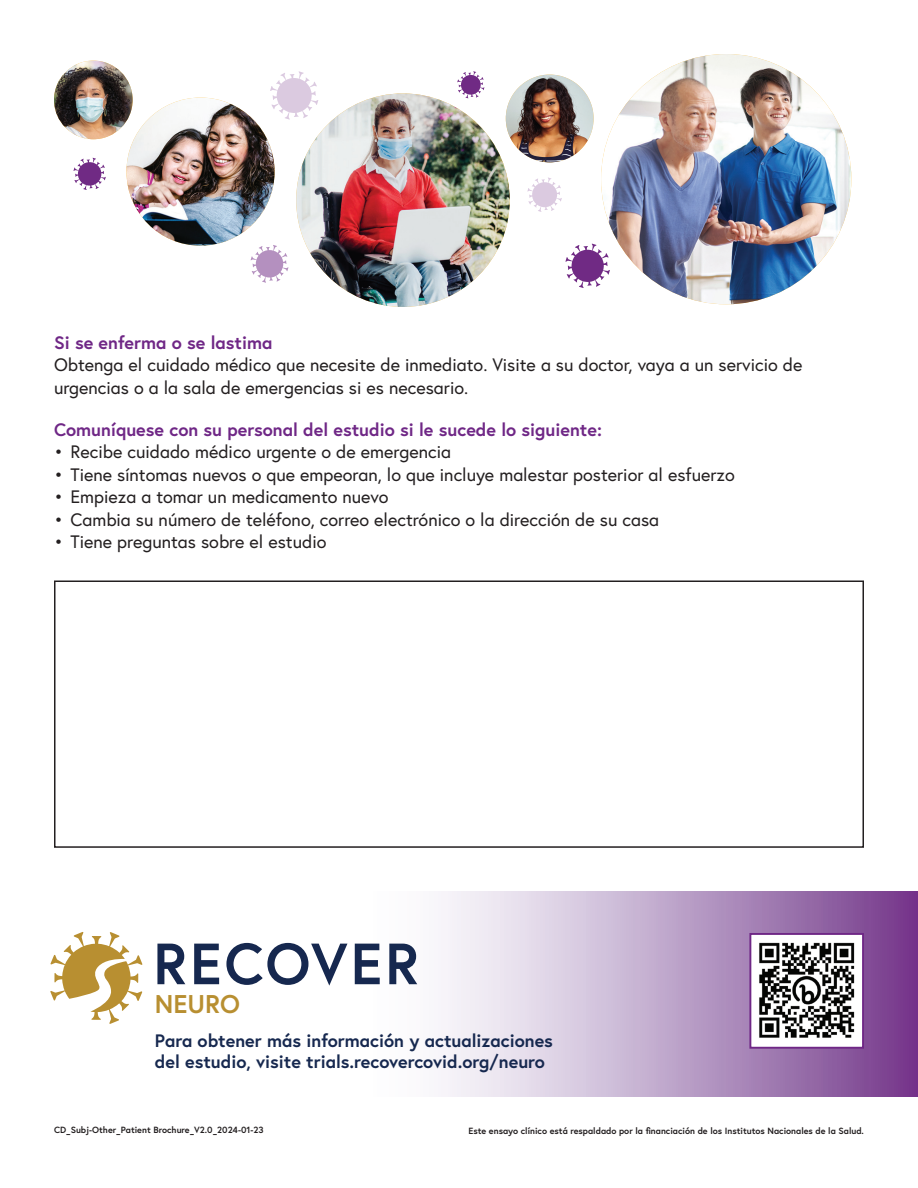
<style>
.page{position:relative;width:918px;height:1188px;background:#fff}
.page>*{position:absolute;margin:0;border:0;box-sizing:border-box;transform-origin:0 0}
.t1{font:700 25.65px "Europa";color:#b88f31}
.t2{font:18px/22.5px "Europa";color:#231f20}
.t3{font:700 18px/21px "Europa";color:#16284f}
.t4{font:700 18px "Europa";color:#6f2786}
.t5{font:700 9px "Europa";color:#231f20}
</style>
<div class="page">
<div style="left:54px;top:580px;width:810px;height:268px;border:2px solid #231f20"></div>
<img style="left:54px;top:61px;width:79px;height:78px;border-radius:39px">
<img style="left:126px;top:98px;width:149px;height:148px;border-radius:74px">
<img style="left:601px;top:54px;width:250px;height:250px;border-radius:125px">
<img style="left:296px;top:93px;width:214px;height:214px;border-radius:107px">
<img style="left:506px;top:75px;width:88px;height:87px;border-radius:44px">
<svg style="left:565px;top:244px;width:45px;height:44px"></svg>
<svg style="left:457px;top:71px;width:27px;height:27px"></svg>
<svg style="left:527px;top:177px;width:35px;height:35px"></svg>
<svg style="left:270px;top:71px;width:48px;height:49px"></svg>
<svg style="left:74px;top:158px;width:32px;height:32px"></svg>
<svg style="left:251px;top:245px;width:37px;height:38px"></svg>
<div style="left:354px;top:891px;width:564px;height:205px;background:linear-gradient(to right,#fff,#794290)"></div>
<svg style="left:157px;top:944px;width:28px;height:40px"></svg>
<svg style="left:194px;top:944px;width:25px;height:40px"></svg>
<svg style="left:226px;top:943px;width:121px;height:43px"></svg>
<svg style="left:355px;top:944px;width:25px;height:40px"></svg>
<svg style="left:389px;top:944px;width:28px;height:40px"></svg>
<svg style="left:50px;top:932px;width:92px;height:92px"></svg>
<img style="left:752px;top:936px;width:109px;height:110px">
<div style="left:749px;top:933px;width:115px;height:116px;border:2px solid #6f2786"></div>
<h4 class="t4" style="left:54px;top:330px;width:220px">Si se enferma o se lastima</h4>
<p class="t2" style="left:54px;top:353px;width:750px">Obtenga el cuidado médico que necesite de inmediato. Visite a su doctor, vaya a un servicio de urgencias o a la sala de emergencias si es necesario.</p>
<h4 class="t4" style="left:54px;top:417px;width:549px">Comuníquese con su personal del estudio si le sucede lo siguiente:</h4>
<p class="t2" style="left:54px;top:440px;width:399px">• Recibe cuidado médico urgente o de emergencia</p>
<p class="t2" style="left:54px;top:463px;width:682px">• Tiene síntomas nuevos o que empeoran, lo que incluye malestar posterior al esfuerzo</p>
<p class="t2" style="left:54px;top:485px;width:336px">• Empieza a tomar un medicamento nuevo</p>
<p class="t2" style="left:54px;top:508px;width:607px">• Cambia su número de teléfono, correo electrónico o la dirección de su casa</p>
<p class="t2" style="left:54px;top:530px;width:274px">• Tiene preguntas sobre el estudio</p>
<p class="t1" style="left:155px;top:986px;width:87px">NEURO</p>
<p class="t3" style="left:155px;top:1029px;width:400px">Para obtener más información y actualizaciones del estudio, visite trials.recovercovid.org/neuro</p>
<p class="t5" style="left:54px;top:1124px;width:211px">CD_Subj-Other_Patient Brochure_V2.0_2024-01-23</p>
<p class="t5" style="left:469px;top:1125px;width:397px">Este ensayo clínico está respaldado por la financiación de los Institutos Nacionales de la Salud.</p>
</div>
